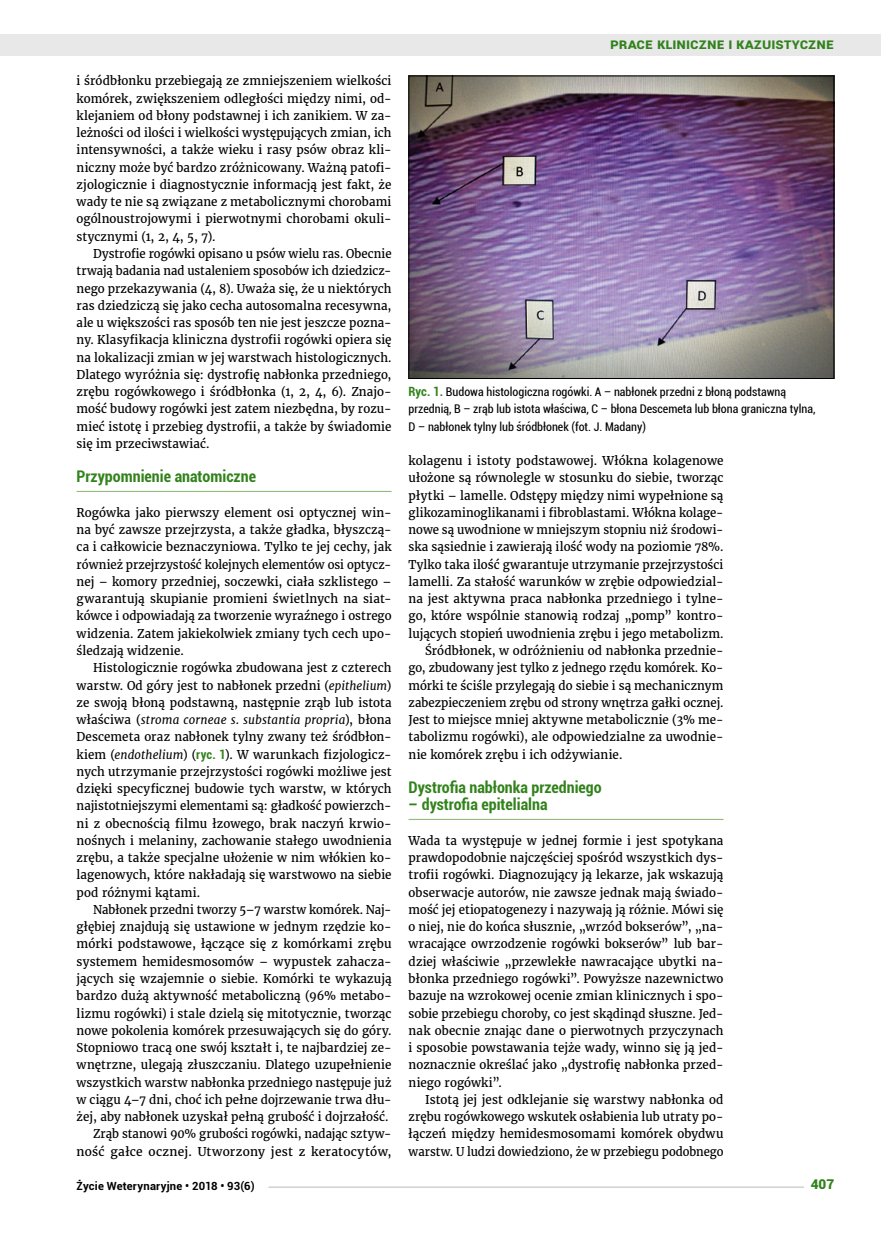
<style>
.page{position:relative;width:881px;height:1234px;background:#fff}
.page>*{position:absolute;margin:0;border:0;box-sizing:border-box;transform-origin:0 0}
.t1{font:700 condensed 16.05px "Roboto";color:#32821c}
.t2{font:700 15px "Roboto";color:#32821c}
.t3{font:900 13.5px "Roboto";color:#32821c}
.t4{font:12px/17.2px "Merriweather";letter-spacing:.01em;color:#000;text-align:justify}
.t5{font:12px/17.2px "Merriweather";letter-spacing:.01em;color:#000;text-align:justify;scale:.95 1}
.t6{font:condensed 12px/17.2px "Roboto";color:#000}
.t7{font:12px "Merriweather";letter-spacing:.01em;color:#000;scale:.96 1}
.t8{font:700 11.25px "Roboto";letter-spacing:.02em;color:#000}
.s1{font-style:italic}
.s2{font-family:"Roboto";font-weight:700;font-stretch:condensed;font-size:12.75px;color:#32821c}
.s3{font-weight:700;font-size:12.75px;color:#32821c}
</style>
<div class="page">
<hr style="left:77px;top:491px;width:314px;height:1px;background:#96ba7b">
<hr style="left:408px;top:818px;width:315px;height:1px;background:#96ba7b">
<img style="left:410px;top:78px;width:421px;height:299px">
<div style="left:408px;top:76px;width:425px;height:303px;border:1px solid #000"></div>
<div style="left:0;top:35px;width:880px;height:21px;background:#e8e8e8"></div>
<hr style="left:268px;top:1186px;width:565px;height:1px;background:#d2d1d1">
<div style="left:804px;top:1178px;width:29px;height:15px;background:#fff"></div>
<p class="t4" style="left:77px;top:72px;width:316px">i śródbłonku przebiegają ze zmniejszeniem wielkości komórek, zwiększeniem odległości między nimi, od&shy;klejaniem od błony podstawnej i ich zanikiem. W za&shy;leżności od ilości i wielkości występujących zmian, ich intensywności, a także wieku i rasy psów obraz kli&shy;niczny może być bardzo zróżnicowany. Ważną patofi&shy;zjologicznie i diagnostycznie informacją jest fakt, że wady te nie są związane z metabolicznymi chorobami ogólnoustrojowymi i pierwotnymi chorobami okuli&shy;stycznymi (1, 2, 4, 5, 7).</p>
<p class="t5" style="left:77px;top:245px;width:333px;text-indent:16px">Dystrofie rogówki opisano u psów wielu ras. Obecnie trwają badania nad ustaleniem sposobów ich dziedzicz&shy;nego przekazywania (4, 8). Uważa się, że u niektórych ras dziedziczą się jako cecha autosomalna recesywna, ale u większości ras sposób ten nie jest jeszcze pozna&shy;ny. Klasyfikacja kliniczna dystrofii rogówki opiera się na lokalizacji zmian w jej warstwach histologicznych.<br>Dlatego wyróżnia się: dystrofię nabłonka przedniego, zrębu rogówkowego i śródbłonka (1, 2, 4, 6). Znajo&shy;mość budowy rogówki jest zatem niezbędna, by rozu&shy;mieć istotę i przebieg dystrofii, a także by świadomie się im przeciwstawiać.</p>
<h1 class="t1" style="left:77px;top:465px;width:181px">Przypomnienie anatomiczne</h1>
<p class="t4" style="left:77px;top:504px;width:316px">Rogówka jako pierwszy element osi optycznej win&shy;na być zawsze przejrzysta, a także gładka, błyszczą&shy;ca i całkowicie beznaczyniowa. Tylko te jej cechy, jak również przejrzystość kolejnych elementów osi optycz&shy;nej – komory przedniej, soczewki, ciała szklistego – gwarantują skupianie promieni świetlnych na siat&shy;kówce i odpowiadają za tworzenie wyraźnego i ostrego widzenia. Zatem jakiekolwiek zmiany tych cech upo&shy;śledzają widzenie.</p>
<p class="t4" style="left:77px;top:659px;width:316px;text-indent:17px">Histologicznie rogówka zbudowana jest z czterech warstw. Od góry jest to nabłonek przedni (<span class="s1">epithelium</span>) ze swoją błoną podstawną, następnie zrąb lub istota właściwa (<span class="s1">stroma corneae s. substantia propria</span>), błona Descemeta oraz nabłonek tylny zwany też śródbłon&shy;kiem (<span class="s1">endothelium</span>) (<span class="s2">ryc. 1</span>). W warunkach fizjologicz&shy;nych utrzymanie przejrzystości rogówki możliwe jest dzięki specyficznej budowie tych warstw, w których najistotniejszymi elementami są: gładkość powierzch&shy;ni z obecnością filmu łzowego, brak naczyń krwio&shy;nośnych i melaniny, zachowanie stałego uwodnienia zrębu, a także specjalne ułożenie w nim włókien ko&shy;lagenowych, które nakładają się warstwowo na siebie pod różnymi kątami.</p>
<p class="t5" style="left:77px;top:900px;width:333px;text-align:right">Nabłonek przedni tworzy 5–7 warstw komórek. Naj&shy;głębiej znajdują się ustawione w jednym rzędzie ko&shy;mórki podstawowe, łączące się z komórkami zrębu systemem hemidesmosomów – wypustek zahacza&shy;jących się wzajemnie o siebie. Komórki te wykazują bardzo dużą aktywność metaboliczną (96% metabo&shy;lizmu rogówki) i stale dzielą się mitotycznie, tworząc nowe pokolenia komórek przesuwających się do góry.<br>Stopniowo tracą one swój kształt i, te najbardziej ze&shy;wnętrzne, ulegają złuszczaniu. Dlatego uzupełnienie wszystkich warstw nabłonka przedniego następuje już w ciągu 4–7 dni, choć ich pełne dojrzewanie trwa dłu&shy;żej, aby nabłonek uzyskał pełną grubość i dojrzałość.<br>Zrąb stanowi 90% grubości rogówki, nadając sztyw&shy;ność gałce ocznej. Utworzony jest z keratocytów,</p>
<p class="t2" style="left:610px;top:33px;width:225px">Prace kliniczne i kazuistyczne</p>
<p class="t6" style="left:408px;top:382px;width:408px"><span class="s3">Ryc. 1.</span> Budowa histologiczna rogówki. A – nabłonek przedni z błoną podstawną przednią, B – zrąb lub istota właściwa, C – błona Descemeta lub błona graniczna tylna,<br>D – nabłonek tylny lub śródbłonek (fot. J. Madany)</p>
<p class="t4" style="left:408px;top:452px;width:316px">kolagenu i istoty podstawowej. Włókna kolagenowe</p>
<p class="t4" style="left:408px;top:469px;width:316px">ułożone są równolegle w stosunku do siebie, tworząc</p>
<p class="t4" style="left:408px;top:486px;width:316px">płytki – lamelle. Odstępy między nimi wypełnione są</p>
<p class="t5" style="left:408px;top:504px;width:333px">glikozaminoglikanami i fibroblastami. Włókna kolage-</p>
<p class="t5" style="left:408px;top:521px;width:333px">nowe są uwodnione w mniejszym stopniu niż środowi-</p>
<p class="t4" style="left:408px;top:538px;width:316px">ska sąsiednie i zawierają ilość wody na poziomie 78%.</p>
<p class="t7" style="left:408px;top:556px;width:329px">Tylko taka ilość gwarantuje utrzymanie przejrzystości</p>
<p class="t4" style="left:408px;top:573px;width:316px">lamelli. Za stałość warunków w zrębie odpowiedzial-</p>
<p class="t4" style="left:408px;top:590px;width:316px">na jest aktywna praca nabłonka przedniego i tylne-</p>
<p class="t4" style="left:408px;top:607px;width:316px">go, które wspólnie stanowią rodzaj „pomp” kontro-</p>
<p class="t4" style="left:408px;top:624px;width:316px">lujących stopień uwodnienia zrębu i jego metabolizm.</p>
<p class="t4" style="left:425px;top:642px;width:300px">Śródbłonek, w odróżnieniu od nabłonka przednie-</p>
<p class="t5" style="left:408px;top:659px;width:333px">go, zbudowany jest tylko z jednego rzędu komórek. Ko-</p>
<p class="t7" style="left:408px;top:677px;width:329px">mórki te ściśle przylegają do siebie i są mechanicznym</p>
<p class="t5" style="left:408px;top:693px;width:333px">zabezpieczeniem zrębu od strony wnętrza gałki ocznej.</p>
<p class="t4" style="left:408px;top:711px;width:316px">Jest to miejsce mniej aktywne metabolicznie (3% me-</p>
<p class="t4" style="left:408px;top:728px;width:316px">tabolizmu rogówki), ale odpowiedzialne za uwodnie-</p>
<p class="t4" style="left:408px;top:745px;width:215px">nie komórek zrębu i ich odżywianie.</p>
<h1 class="t1" style="left:408px;top:776px;width:195px">Dystrofia nabłonka przedniego</h1>
<h1 class="t1" style="left:408px;top:793px;width:140px">– dystrofia epitelialna</h1>
<p class="t4" style="left:408px;top:831px;width:316px">Wada ta występuje w jednej formie i jest spotykana prawdopodobnie najczęściej spośród wszystkich dys&shy;trofii rogówki. Diagnozujący ją lekarze, jak wskazują obserwacje autorów, nie zawsze jednak mają świado&shy;mość jej etiopatogenezy i nazywają ją różnie. Mówi się o niej, nie do końca słusznie, „wrzód bokserów”, „na&shy;wracające owrzodzenie rogówki bokserów” lub bar&shy;dziej właściwie „przewlekłe nawracające ubytki na&shy;błonka przedniego rogówki”. Powyższe nazewnictwo bazuje na wzrokowej ocenie zmian klinicznych i spo&shy;sobie przebiegu choroby, co jest skądinąd słuszne. Jed&shy;nak obecnie znając dane o pierwotnych przyczynach i sposobie powstawania tejże wady, winno się ją jed&shy;noznacznie określać jako „dystrofię nabłonka przed&shy;niego rogówki”.</p>
<p class="t4" style="left:408px;top:1090px;width:316px;text-indent:17px">Istotą jej jest odklejanie się warstwy nabłonka od zrębu rogówkowego wskutek osłabienia lub utraty po&shy;łączeń między hemidesmosomami komórek obydwu warstw. U ludzi dowiedziono, że w przebiegu podobnego</p>
<p class="t8" style="left:77px;top:1177px;width:179px">Życie Weterynaryjne • 2018 • 93(6)</p>
<p class="t3" style="left:810px;top:1174px;width:25px">407</p>
</div>
